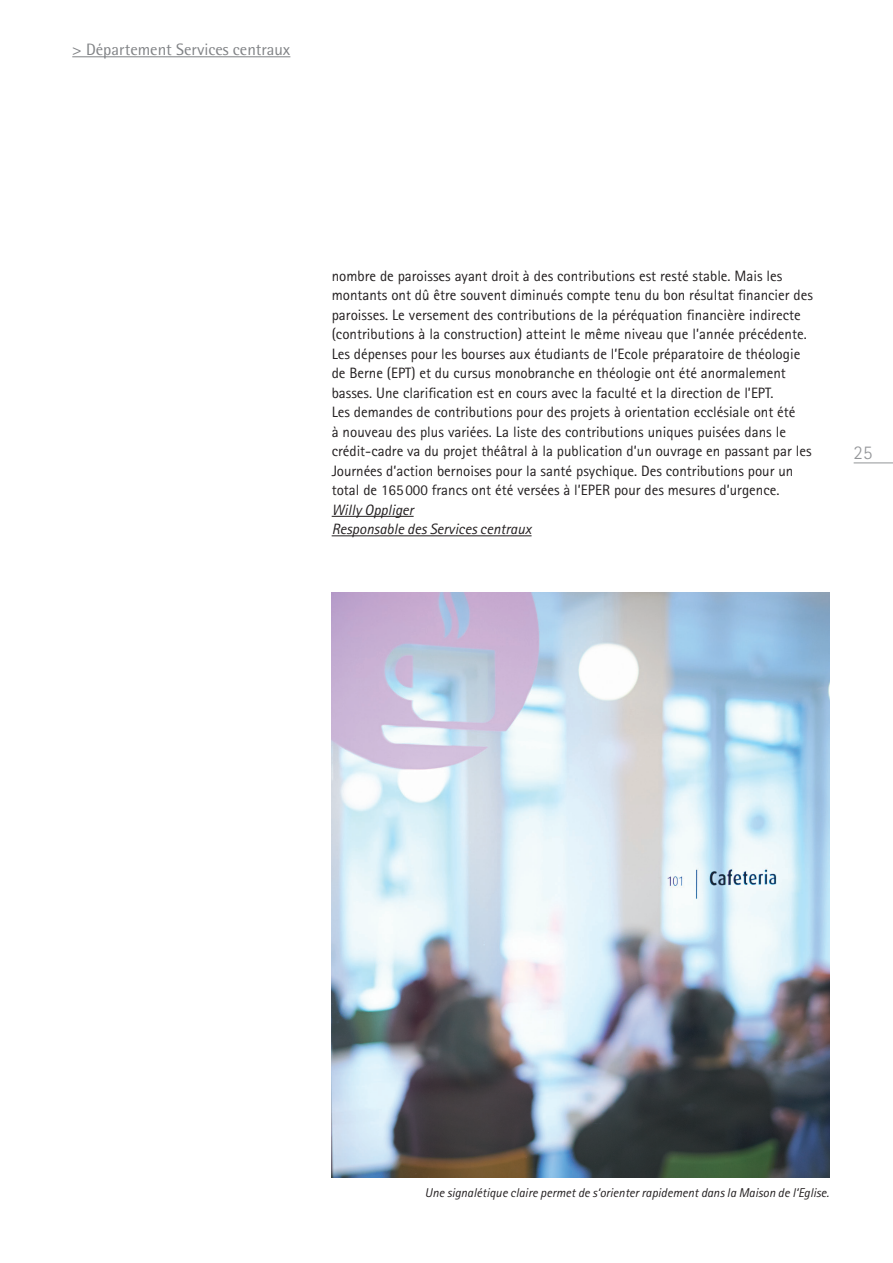
<style>
.page{position:relative;width:893px;height:1263px;background:#fff}
.page>*{position:absolute;margin:0;border:0;box-sizing:border-box;transform-origin:0 0}
.t1{font:300 19.5px "Rotis Sans Serif";color:#939598}
.t2{font:16.5px "Rotis Semi Sans";color:#808285}
.t3{font:15px/19.5px "Rotis Sans Serif";color:#231f20}
.t4{font:italic 15px/19.5px "Rotis Sans Serif";color:#231f20}
.t5{font:italic 12.75px "Rotis Sans Serif";color:#231f20}
</style>
<div class="page">
<hr style="left:854px;top:462px;width:39px;height:1px;background:#939598">
<hr style="left:72px;top:56px;width:218px;height:1px;background:#808285">
<hr style="left:332px;top:516px;width:82px;height:1px;background:#231f20">
<hr style="left:332px;top:535px;width:200px;height:1px;background:#231f20">
<img style="left:332px;top:593px;width:497px;height:585px">
<p class="t2" style="left:72px;top:40px;width:220px">&gt; Département Services centraux</p>
<p class="t3" style="left:332px;top:266px;width:483px">nombre de paroisses ayant droit à des contributions est resté stable. Mais les montants ont dû être souvent diminués compte tenu du bon résultat financier des paroisses. Le versement des contributions de la péréquation financière indirecte (contributions à la construction) atteint le même niveau que l’année précédente.<br>Les dépenses pour les bourses aux étudiants de l’Ecole préparatoire de théologie de Berne (EPT) et du cursus monobranche en théologie ont été anormalement basses. Une clarification est en cours avec la faculté et la direction de l’EPT.<br>Les demandes de contributions pour des projets à orientation ecclésiale ont été<br>à nouveau des plus variées. La liste des contributions uniques puisées dans le crédit-cadre va du projet théâtral à la publication d’un ouvrage en passant par les Journées d’action bernoises pour la santé psychique. Des contributions pour un total de 165 000 francs ont été versées à l’EPER pour des mesures d’urgence.</p>
<p class="t4" style="left:332px;top:500px;width:201px">Willy Oppliger<br>Responsable des Services centraux</p>
<h1 class="t1" style="left:854px;top:441px;width:20px">25</h1>
<p class="t5" style="left:425px;top:1185px;width:406px">Une signalétique claire permet de s‘orienter rapidement dans la Maison de l‘Eglise.</p>
</div>
